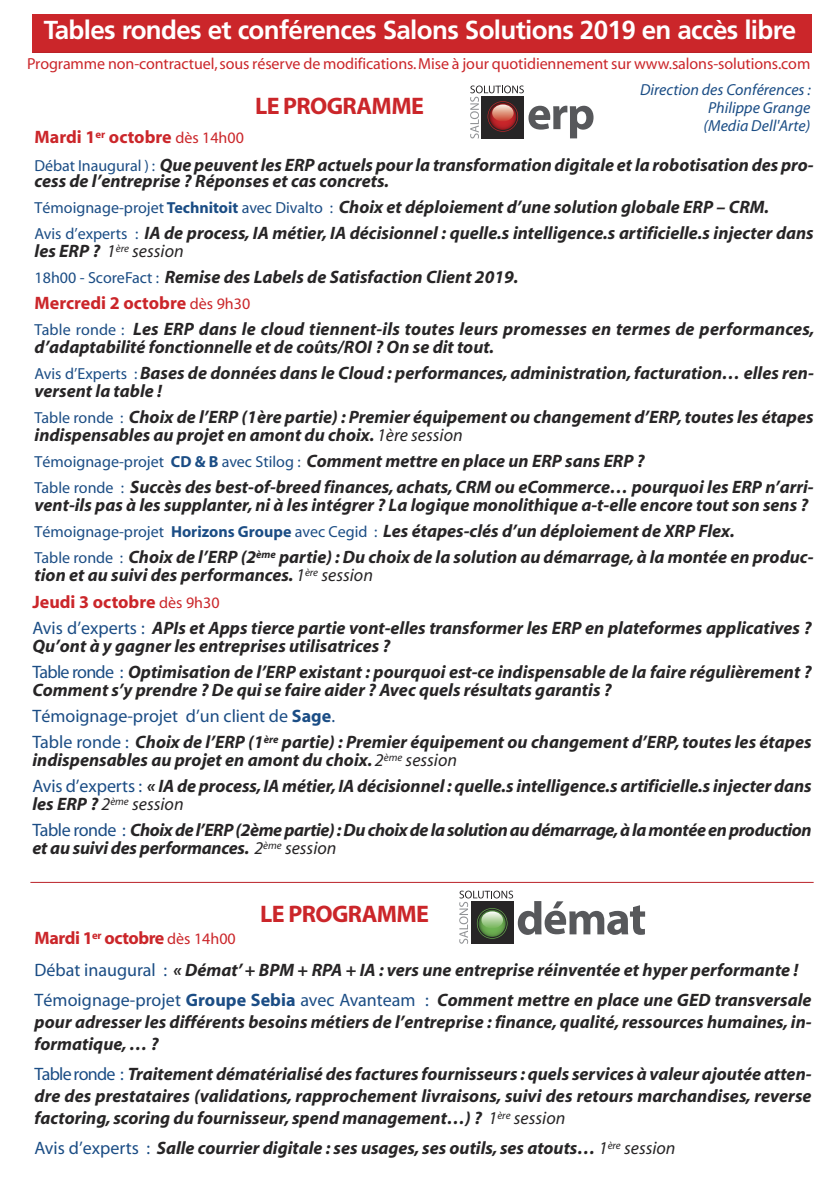
<style>
.page{position:relative;width:840px;height:1191px;background:#fff}
.page>*{position:absolute;margin:0;border:0;box-sizing:border-box;transform-origin:0 0}
.t1{font:700 26px "Frutiger";letter-spacing:-.025em;color:#fff}
.t2{font:700 24px "Myriad";letter-spacing:-.025em;color:#cb262a}
.t3{font:italic 700 18px/26px "Myriad";color:#272526}
.t4{font:italic 700 18px/26px "Myriad";letter-spacing:-.025em;color:#272526}
.t5{font:16px "Myriad";letter-spacing:-.005em;color:#cb262a}
.t6{font:italic 16px/18px "Myriad";color:#1b4d85;text-align:justify}
.s1{font-style:normal;color:#cb262a}
.s2{font-weight:400;font-style:normal;font-size:16px;color:#cb262a}
.s3{font-weight:400;font-style:normal;font-size:16px;color:#1b4d85}
.s4{font-style:normal;font-size:16px;color:#1b4d85}
.s5{font-weight:400}
.s6{font-weight:400;font-style:normal;color:#1b4d85}
.s7{font-style:normal;color:#1b4d85}
</style>
<div class="page">
<div style="left:33px;top:14px;width:778px;height:38px;background:#cb262a"></div>
<hr style="left:32px;top:52px;width:779px;height:1px;background:#ba2228">
<hr style="left:30px;top:882px;width:783px;height:1px;background:#ba2228">
<svg style="left:470px;top:85px;width:123px;height:54px"></svg>
<svg style="left:489px;top:103px;width:27px;height:27px"></svg>
<svg style="left:492px;top:104px;width:21px;height:17px"></svg>
<svg style="left:459px;top:890px;width:185px;height:54px"></svg>
<h1 class="t1" style="left:44px;top:19px;width:753px">Tables rondes et conférences Salons Solutions 2019 en accès libre</h1>
<p class="t5" style="left:27px;top:58px;width:784px">Programme non-contractuel,sous réserve de modifications.Mise à jour quotidiennement sur www.salons-solutions.com</p>
<p class="t6" style="left:703px;top:82px;width:109px;text-indent:-63px">Direction des Conférences :<br>Philippe Grange (Media Dell'Arte)</p>
<h2 class="t2" style="left:255px;top:97px;width:170px">LE PROGRAMME</h2>
<p class="t3" style="left:35px;top:125px;width:780px;line-height:28px"><span class="s1">Mardi 1</span><sup>er</sup> <span class="s1">octobre</span> <span class="s2">dès 14h00<br></span><span class="s3">Débat Inaugural ) :</span> Que peuvent les ERP actuels pour la transformation digitale et la robotisation des pro-</p>
<p class="t3" style="left:35px;top:170px;width:780px">cess de l’entreprise ? Réponses et cas concrets.<br><span class="s3">Témoignage-projet</span> <span class="s4">Technitoit</span> <span class="s3">avec Divalto :</span> Choix et déploiement d’une solution globale ERP – CRM.<br><span class="s3">Avis d’experts :</span> IA de process, IA métier, IA décisionnel : quelle.s intelligence.s artificielle.s injecter dans</p>
<p class="t3" style="left:35px;top:240px;width:780px">les ERP ? <span class="s5">1</span><sup>ère</sup> <span class="s5">session<br></span><span class="s3">18h00 - ScoreFact :</span> Remise des Labels de Satisfaction Client 2019.<br><span class="s1">Mercredi 2 octobre</span> <span class="s2">dès 9h30<br></span><span class="s3">Table ronde :</span> Les ERP dans le cloud tiennent-ils toutes leurs promesses en termes de performances,</p>
<p class="t3" style="left:35px;top:336px;width:780px">d’adaptabilité fonctionnelle et de coûts/ROI ? On se dit tout.<br><span class="s3">Avis d’Experts :</span>Bases de données dans le Cloud : performances, administration,facturation… elles ren-</p>
<p class="t3" style="left:35px;top:380px;width:780px">versent la table !<br><span class="s3">Table ronde :</span> Choix de l’ERP (1ère partie) : Premier équipement ou changement d’ERP,toutes les étapes</p>
<p class="t3" style="left:35px;top:424px;width:780px">indispensables au projet en amont du choix. <span class="s5">1ère session<br></span><span class="s3">Témoignage-projet</span> <span class="s4">CD &amp; B</span> <span class="s3">avec Stilog :</span> Comment mettre en place un ERP sans ERP ?<br><span class="s3">Table ronde :</span> Succès des best-of-breed finances, achats, CRM ou eCommerce… pourquoi les ERP n’arri-</p>
<p class="t3" style="left:35px;top:494px;width:780px">vent-ils pas à les supplanter, ni à les intégrer ? La logique monolithique a-t-elle encore tout son sens ?<br><span class="s3">Témoignage-projet</span> <span class="s4">Horizons Groupe</span> <span class="s3">avec Cegid :</span> Les étapes-clés d’un déploiement de XRP Flex.<br><span class="s3">Table ronde :</span> Choix de l’ERP (2<sup>ème</sup> partie) : Du choix de la solution au démarrage,à la montée en produc-</p>
<p class="t3" style="left:32px;top:564px;width:780px">tion et au suivi des performances. <span class="s5">1</span><sup>ère</sup> <span class="s5">session<br></span><span class="s1">Jeudi 3 octobre</span> <span class="s2">dès 9h30<br></span><span class="s6">Avis d’experts :</span> APIs et Apps tierce partie vont-elles transformer les ERP en plateformes applicatives ?</p>
<p class="t3" style="left:32px;top:635px;width:780px">Qu’ont à y gagner les entreprises utilisatrices ?<br><span class="s6">Table ronde :</span> Optimisation de l’ERP existant : pourquoi est-ce indispensable de la faire régulièrement ?</p>
<p class="t3" style="left:32px;top:679px;width:780px">Comment s’y prendre ? De qui se faire aider ? Avec quels résultats garantis ?<br><span class="s6">Témoignage-projet d’un client de</span> <span class="s7">Sage</span><span class="s6">.<br>Table ronde :</span> Choix de l’ERP (1<sup>ère</sup> partie) : Premier équipement ou changement d’ERP,toutes les étapes</p>
<p class="t3" style="left:32px;top:749px;width:780px">indispensables au projet en amont du choix. <span class="s5">2</span><sup>ème</sup> <span class="s5">session<br></span><span class="s6">Avis d’experts :</span> « IA de process,IA métier,IA décisionnel :quelle.s intelligence.s artificielle.s injecter dans</p>
<p class="t4" style="left:32px;top:793px;width:780px">les ERP ? <span class="s5">2</span><sup>ème</sup> <span class="s5">session<br></span><span class="s6">Table ronde :</span> Choixdel’ERP(2èmepartie):Duchoixdelasolutionaudémarrage,àlamontéeenproduction</p>
<p class="t3" style="left:32px;top:837px;width:305px">et au suivi des performances. <span class="s5">2</span><sup>ème</sup> <span class="s5">session</span></p>
<h2 class="t2" style="left:260px;top:904px;width:170px">LE PROGRAMME</h2>
<p class="t3" style="left:35px;top:924px;width:764px;line-height:32px"><span class="s1">Mardi 1</span><sup>er</sup> <span class="s1">octobre</span> <span class="s2">dès 14h00<br></span><span class="s6">Débat inaugural :</span> « Démat’+ BPM + RPA + IA : vers une entreprise réinventée et hyper performante !</p>
<p class="t3" style="left:35px;top:991px;width:778px;line-height:22px;text-align:justify"><span class="s6">Témoignage-projet</span> <span class="s7">Groupe Sebia</span> <span class="s6">avec Avanteam :</span> Comment mettre en place une GED transversale pour adresser les différents besoins métiers de l’entreprise : finance, qualité,ressources humaines, in&shy;formatique,… ?</p>
<p class="t3" style="left:35px;top:1065px;width:778px;line-height:22px;text-align:justify"><span class="s6">Tableronde :</span> Traitement dématérialisé des factures fournisseurs : quels services à valeur ajoutée atten&shy;dre des prestataires (validations, rapprochement livraisons, suivi des retours marchandises, reverse factoring, scoring du fournisseur, spend management…) ? <span class="s5">1</span><sup>ère</sup> <span class="s5">session</span></p>
<p class="t3" style="left:35px;top:1137px;width:642px"><span class="s6">Avis d’experts :</span> Salle courrier digitale : ses usages, ses outils, ses atouts… <span class="s5">1</span><sup>ère</sup> <span class="s5">session</span></p>
</div>
